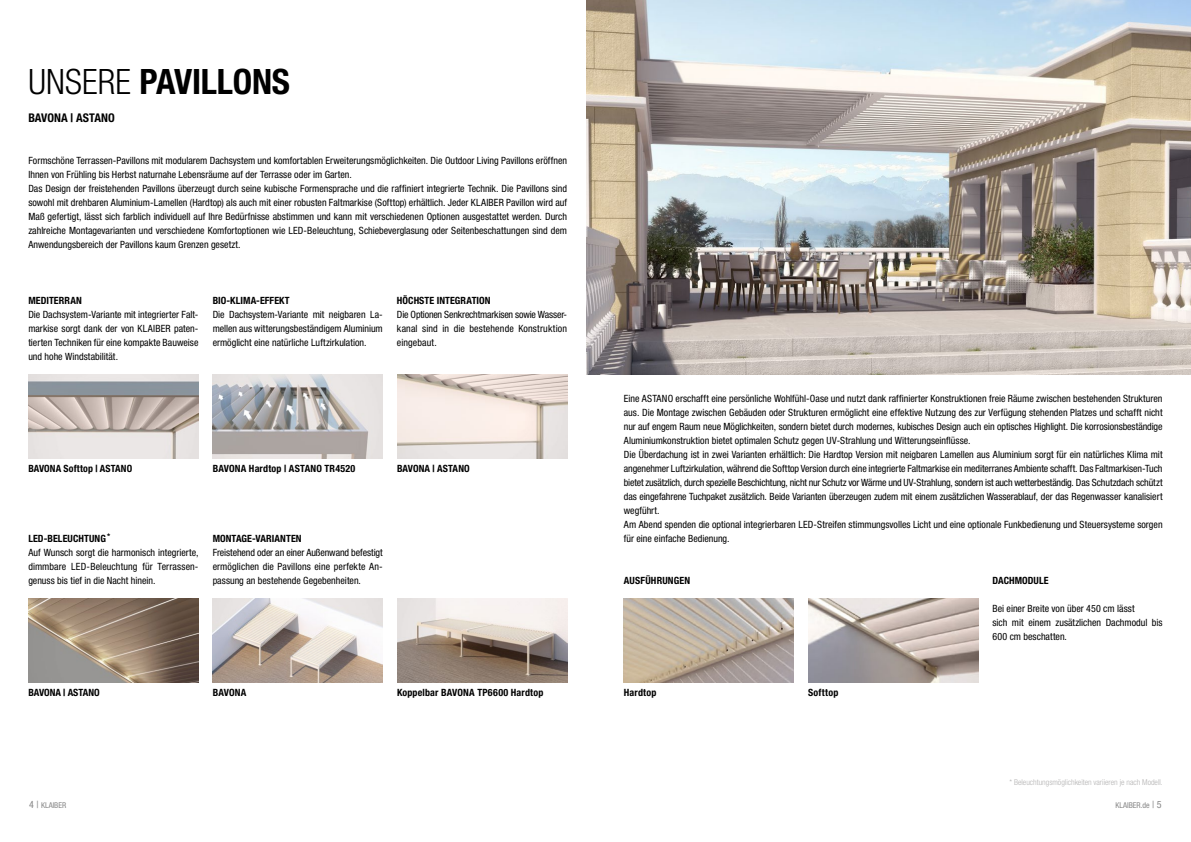
<style>
.page{position:relative;width:1191px;height:842px;background:#fff}
.page>*{position:absolute;margin:0;border:0;box-sizing:border-box;transform-origin:0 0}
.t1{font:700 condensed 35px "Helvetica Neue LT Std";letter-spacing:-.01em;color:#000}
.t2{font:700 condensed 12px "Helvetica Neue LT Std";color:#000}
.t3{font:condensed 10px/14px "Helvetica Neue LT Std";color:#000}
.t4{font:700 condensed 10px "Helvetica Neue LT Std";letter-spacing:.01em;color:#000}
.t5{font:300 condensed 8px "Helvetica Neue LT Std";color:#b3b2b2}
.t6{font:condensed 8px "Helvetica Neue LT Std";color:#878787}
.s1{font-weight:300}
.s2{font-weight:700}
.s3{font-size:10px}
</style>
<div class="page">
<img style="left:213px;top:374px;width:170px;height:84px">
<img style="left:28px;top:374px;width:170px;height:84px">
<img style="left:397px;top:374px;width:170px;height:84px">
<img style="left:28px;top:598px;width:170px;height:84px">
<img style="left:213px;top:598px;width:170px;height:84px">
<img style="left:397px;top:598px;width:170px;height:84px">
<img style="left:624px;top:598px;width:170px;height:84px">
<img style="left:808px;top:598px;width:170px;height:84px">
<img style="left:587px;top:0;width:604px;height:374px">
<h1 class="t1" style="left:28px;top:60px;width:263px"><span class="s1">UNSERE</span> PAVILLONS</h1>
<p class="t2" style="left:28px;top:110px;width:88px">BAVONA | ASTANO</p>
<p class="t3" style="left:28px;top:153px;width:540px">Formschöne Terrassen-Pavillons mit modularem Dachsystem und komfortablen Erweiterungsmöglichkeiten. Die Outdoor Living Pavillons eröffnen Ihnen von Frühling bis Herbst naturnahe Lebensräume auf der Terrasse oder im Garten.<br>Das Design der freistehenden Pavillons überzeugt durch seine kubische Formensprache und die raffiniert integrierte Technik. Die Pavillons sind sowohl mit drehbaren Aluminium-Lamellen (Hardtop) als auch mit einer robusten Faltmarkise (Softtop) erhältlich. Jeder KLAIBER Pavillon wird auf Maß gefertigt, lässt sich farblich individuell auf Ihre Bedürfnisse abstimmen und kann mit verschiedenen Optionen ausgestattet werden. Durch zahlreiche Montagevarianten und verschiedene Komfortoptionen wie LED-Beleuchtung, Schiebeverglasung oder Seitenbeschattungen sind dem Anwendungsbereich der Pavillons kaum Grenzen gesetzt.</p>
<p class="t4" style="left:28px;top:294px;width:55px">MEDITERRAN</p>
<p class="t3" style="left:28px;top:307px;width:172px;text-align:justify">Die Dachsystem-Variante mit integrierter Falt&shy;markise sorgt dank der von KLAIBER paten&shy;tierten Techniken für eine kompakte Bauweise und hohe Windstabilität.</p>
<p class="t4" style="left:213px;top:294px;width:79px">BIO-KLIMA-EFFEKT</p>
<p class="t3" style="left:213px;top:307px;width:172px;text-align:justify">Die Dachsystem-Variante mit neigbaren La&shy;mellen aus witterungsbeständigem Aluminium ermöglicht eine natürliche Luftzirkulation.</p>
<p class="t4" style="left:397px;top:294px;width:95px">HÖCHSTE INTEGRATION</p>
<p class="t3" style="left:397px;top:307px;width:172px;text-align:justify">Die Optionen Senkrechtmarkisen sowie Wasser&shy;kanal sind in die bestehende Konstruktion eingebaut.</p>
<p class="t4" style="left:28px;top:462px;width:105px">BAVONA Softtop | ASTANO</p>
<p class="t4" style="left:213px;top:462px;width:144px">BAVONA Hardtop | ASTANO TR4520</p>
<p class="t4" style="left:397px;top:462px;width:74px">BAVONA | ASTANO</p>
<p class="t3" style="left:28px;top:531px;width:172px"><span class="s2">LED-BELEUCHTUNG</span><sup>*<br></sup>Auf Wunsch sorgt die harmonisch integrierte, dimmbare LED-Beleuchtung für Terrassen&shy;genuss bis tief in die Nacht hinein.</p>
<p class="t4" style="left:213px;top:532px;width:90px">MONTAGE-VARIANTEN</p>
<p class="t3" style="left:213px;top:545px;width:172px;text-align:justify">Freistehend oder an einer Außenwand befestigt ermöglichen die Pavillons eine perfekte An&shy;passung an bestehende Gegebenheiten.</p>
<p class="t4" style="left:28px;top:686px;width:73px">BAVONA | ASTANO</p>
<p class="t4" style="left:213px;top:686px;width:35px">BAVONA</p>
<p class="t4" style="left:397px;top:686px;width:148px">Koppelbar BAVONA TP6600 Hardtop</p>
<p class="t3" style="left:624px;top:391px;width:540px">Eine ASTANO erschafft eine persönliche Wohlfühl-Oase und nutzt dank raffinierter Konstruktionen freie Räume zwischen bestehenden Strukturen aus. Die Montage zwischen Gebäuden oder Strukturen ermöglicht eine effektive Nutzung des zur Verfügung stehenden Platzes und schafft nicht nur auf engem Raum neue Möglichkeiten, sondern bietet durch modernes, kubisches Design auch ein optisches Highlight. Die korrosionsbeständige Aluminiumkonstruktion bietet optimalen Schutz gegen UV-Strahlung und Witterungseinflüsse.<br>Die Überdachung ist in zwei Varianten erhältlich: Die Hardtop Version mit neigbaren Lamellen aus Aluminium sorgt für ein natürliches Klima mit angenehmer Luftzirkulation, während die Softtop Version durch eine integrierte Faltmarkise ein mediterranes Ambiente schafft. Das Faltmarkisen-Tuch bietet zusätzlich, durch spezielle Beschichtung, nicht nur Schutz vor Wärme und UV-Strahlung, sondern ist auch wetterbeständig. Das Schutzdach schützt das eingefahrene Tuchpaket zusätzlich. Beide Varianten überzeugen zudem mit einem zusätzlichen Wasserablauf, der das Regenwasser kanalisiert wegführt.<br>Am Abend spenden die optional integrierbaren LED-Streifen stimmungsvolles Licht und eine optionale Funkbedienung und Steuersysteme sorgen für eine einfache Bedienung.</p>
<p class="t4" style="left:624px;top:574px;width:68px">AUSFÜHRUNGEN</p>
<p class="t4" style="left:992px;top:574px;width:58px">DACHMODULE</p>
<p class="t3" style="left:992px;top:601px;width:172px">Bei einer Breite von über 450 cm lässt<br>sich mit einem zusätzlichen Dachmodul bis<br>600 cm beschatten.</p>
<p class="t4" style="left:624px;top:686px;width:34px">Hardtop</p>
<p class="t4" style="left:808px;top:686px;width:32px">Softtop</p>
<p class="t5" style="left:1009px;top:778px;width:155px">* Beleuchtungsmöglichkeiten variieren je nach Modell.</p>
<p class="t6" style="left:29px;top:801px;width:39px"><span class="s3">4 |</span> KLAIBER</p>
<p class="t6" style="left:1115px;top:801px;width:48px">KLAIBER.de <span class="s3">| 5</span></p>
</div>
